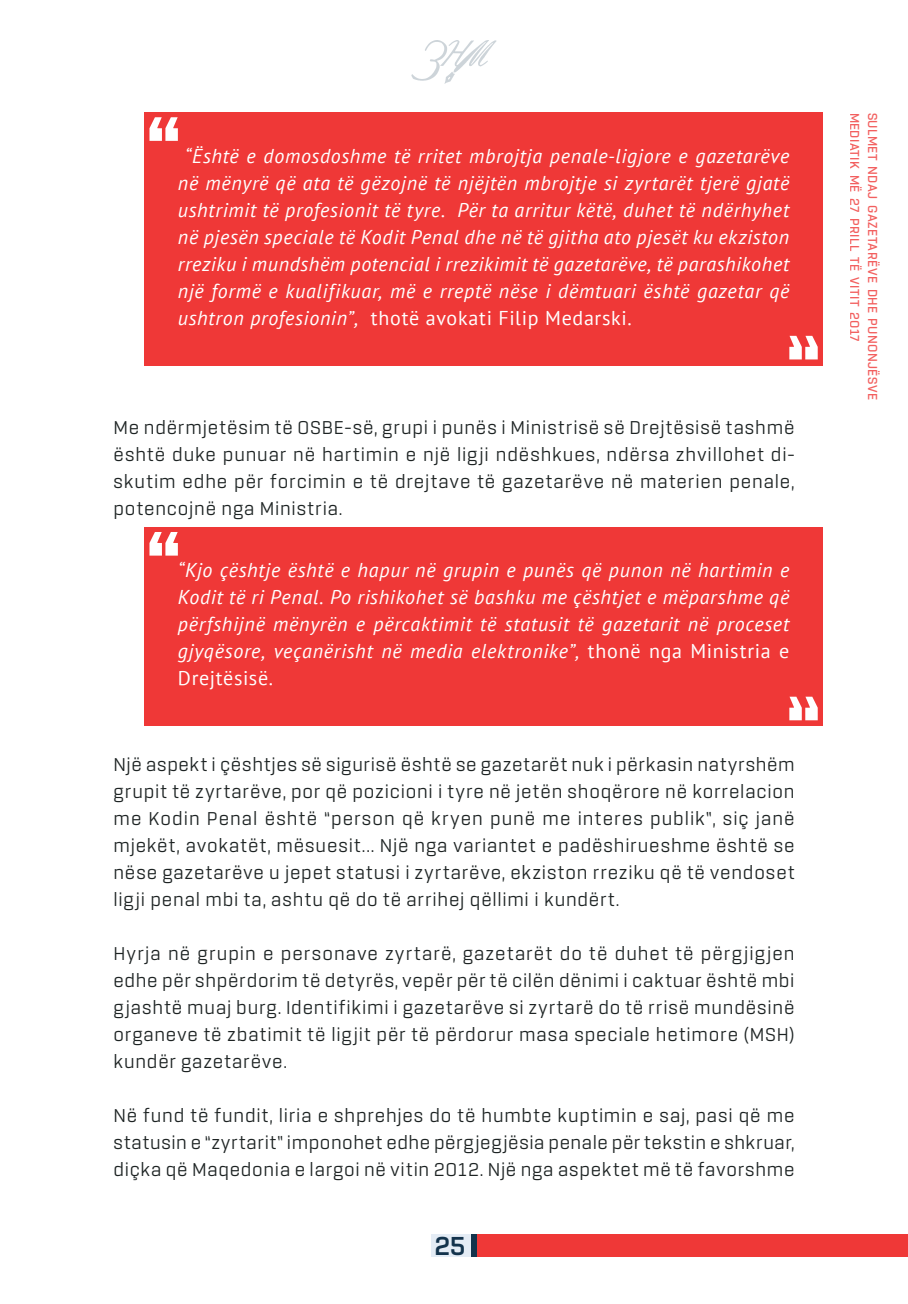
<style>
.page{position:relative;width:908px;height:1304px;background:#fff}
.page>*{position:absolute;margin:0;border:0;box-sizing:border-box;transform-origin:0 0}
.t1{font:700 28px "Rogan";color:#13334c}
.Body_Text{font:20px/27px "Rogan";letter-spacing:.04em;color:#1d2323;text-align:justify}
.Body_Text-2{font:italic 20px/27px "PT Sans";letter-spacing:.035em;color:#fff;text-align:justify}
.t2{font:600 14px "Rogan";letter-spacing:.035em;color:#ef3837}
.s1{font-style:normal}
</style>
<div class="page">
<div style="left:431px;top:1234px;width:45px;height:23px;background:#e4ecf5"></div>
<div style="left:476px;top:1234px;width:431px;height:23px;background:#ef3837"></div>
<div style="left:471px;top:1234px;width:5px;height:23px;background:#13334c"></div>
<svg style="left:411px;top:40px;width:85px;height:44px"></svg>
<div style="left:144px;top:113px;width:678px;height:253px;background:#ef3837"></div>
<svg style="left:149px;top:117px;width:29px;height:24px"></svg>
<svg style="left:789px;top:336px;width:28px;height:23px"></svg>
<div style="left:144px;top:527px;width:678px;height:199px;background:#ef3837"></div>
<svg style="left:149px;top:532px;width:29px;height:24px"></svg>
<svg style="left:789px;top:697px;width:28px;height:23px"></svg>
<p class="Body_Text-2" style="left:178px;top:142px;width:612px;text-indent:7px">“Është e domosdoshme të rritet mbrojtja penale-ligjore e gazetarëve në mënyrë që ata të gëzojnë të njëjtën mbrojtje si zyrtarët tjerë gjatë ushtrimit të profesionit të tyre. Për ta arritur këtë, duhet të ndërhyhet në pjesën speciale të Kodit Penal dhe në të gjitha ato pjesët ku ekziston rreziku i mundshëm potencial i rrezikimit të gazetarëve, të parashikohet një formë e kualifikuar, më e rreptë nëse i dëmtuari është gazetar që ushtron profesionin”, <span class="s1">thotë avokati Filip Medarski.</span></p>
<p class="Body_Text" style="left:113px;top:414px;width:682px">Me ndërmjetësim të OSBE-së, grupi i punës i Ministrisë së Drejtësisë tashmë është duke punuar në hartimin e një ligji ndëshkues, ndërsa zhvillohet di&shy;skutim edhe për forcimin e të drejtave të gazetarëve në materien penale, potencojnë nga Ministria.</p>
<p class="Body_Text-2" style="left:178px;top:556px;width:612px">“Kjo çështje është e hapur në grupin e punës që punon në hartimin e Kodit të ri Penal. Po rishikohet së bashku me çështjet e mëparshme që përfshijnë mënyrën e përcaktimit të statusit të gazetarit në proceset gjyqësore, veçanërisht në media elektronike”, <span class="s1">thonë nga Ministria e Drejtësisë.</span></p>
<p class="Body_Text" style="left:113px;top:751px;width:682px">Një aspekt i çështjes së sigurisë është se gazetarët nuk i përkasin natyrshëm grupit të zyrtarëve, por që pozicioni i tyre në jetën shoqërore në korrelacion me Kodin Penal është “person që kryen punë me interes publik”, siç janë mjekët, avokatët, mësuesit... Një nga variantet e padëshirueshme është se nëse gazetarëve u jepet statusi i zyrtarëve, ekziston rreziku që të vendoset ligji penal mbi ta, ashtu që do të arrihej qëllimi i kundërt.</p>
<p class="Body_Text" style="left:113px;top:940px;width:682px">Hyrja në grupin e personave zyrtarë, gazetarët do të duhet të përgjigjen edhe për shpërdorim të detyrës, vepër për të cilën dënimi i caktuar është mbi gjashtë muaj burg. Identifikimi i gazetarëve si zyrtarë do të rrisë mundësinë organeve të zbatimit të ligjit për të përdorur masa speciale hetimore (MSH) kundër gazetarëve.</p>
<p class="Body_Text" style="left:113px;top:1102px;width:682px">Në fund të fundit, liria e shprehjes do të humbte kuptimin e saj, pasi që me statusin e “zyrtarit” imponohet edhe përgjegjësia penale për tekstin e shkruar, diçka që Maqedonia e largoi në vitin 2012. Një nga aspektet më të favorshme</p>
<p class="t1" style="left:434px;top:1230px;width:33px">25</p>
<p class="t2" style="left:862px;top:113px;width:230px;rotate:90deg">MEDIATIK MË 27 PRILL TË VITIT 2017</p>
<p class="t2" style="left:880px;top:113px;width:289px;rotate:90deg">SULMET NDAJ GAZETARËVE DHE PUNONJËSVE</p>
</div>
